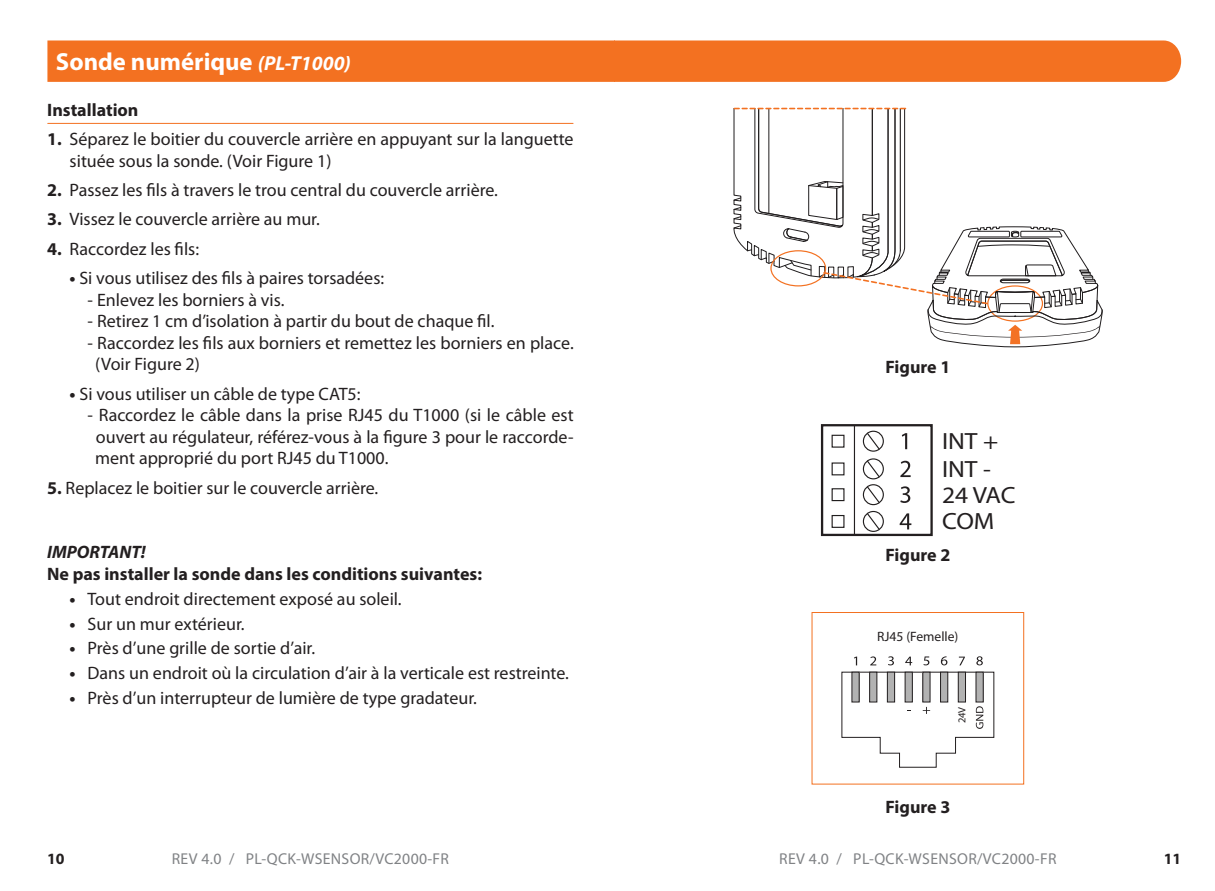
<style>
.page{position:relative;width:1215px;height:891px;background:#fff}
.page>*{position:absolute;margin:0;border:0;box-sizing:border-box;transform-origin:0 0}
.t1{font:700 24.75px "Myriad Pro";color:#fff}
.t2{font:23.62px/26.8px "Myriad Pro";color:#231f20;scale:1.08 1}
.t3{font:18px/21.6px "Myriad Pro";color:#231f20}
.t4{font:700 18px "Myriad Pro";color:#231f20}
.t5{font:italic 700 18px "Myriad Pro";color:#231f20}
.t6{font:15.75px "Myriad Pro";letter-spacing:.02em;color:#808285}
.t7{font:700 15.75px "Myriad Pro";color:#231f20}
.t8{font:13.5px "Myriad Pro";color:#231f20}
.t9{font:10.58px "Myriad Pro";color:#231f20}
.s1{font-style:italic;font-size:20.25px}
.s2{font-weight:700}
</style>
<div class="page">
<hr style="left:48px;top:123px;width:525px;height:1px;background:#f37121">
<div style="left:47px;top:40px;width:1134px;height:42px;background:#f37121"></div>
<div style="left:863px;top:431px;width:21px;height:21px;border:1px solid #211e1e;border-radius:50%"></div>
<svg style="left:866px;top:432px;width:15px;height:19px"></svg>
<div style="left:863px;top:458px;width:21px;height:21px;border:1px solid #211e1e;border-radius:50%"></div>
<svg style="left:866px;top:459px;width:15px;height:20px"></svg>
<div style="left:863px;top:484px;width:21px;height:21px;border:1px solid #211e1e;border-radius:50%"></div>
<svg style="left:866px;top:485px;width:15px;height:19px"></svg>
<div style="left:863px;top:511px;width:21px;height:21px;border:1px solid #211e1e;border-radius:50%"></div>
<svg style="left:866px;top:512px;width:15px;height:19px"></svg>
<div style="left:832px;top:435px;width:13px;height:13px;border:1px solid #211e1e"></div>
<div style="left:832px;top:462px;width:13px;height:13px;border:1px solid #211e1e"></div>
<div style="left:832px;top:488px;width:13px;height:13px;border:1px solid #211e1e"></div>
<div style="left:832px;top:515px;width:13px;height:13px;border:1px solid #211e1e"></div>
<svg style="left:902px;top:433px;width:5px;height:16px"></svg>
<svg style="left:900px;top:461px;width:11px;height:16px"></svg>
<svg style="left:900px;top:486px;width:10px;height:17px"></svg>
<svg style="left:900px;top:513px;width:11px;height:16px"></svg>
<div style="left:821px;top:424px;width:112px;height:112px;border:2px solid #231f20"></div>
<hr style="left:854px;top:425px;width:1px;height:110px;background:#231f20">
<div style="left:812px;top:612px;width:212px;height:173px;border:1px solid #f37121"></div>
<svg style="left:854px;top:657px;width:3px;height:8px"></svg>
<svg style="left:870px;top:656px;width:6px;height:9px"></svg>
<svg style="left:888px;top:656px;width:6px;height:9px"></svg>
<svg style="left:905px;top:657px;width:7px;height:8px"></svg>
<svg style="left:923px;top:656px;width:6px;height:9px"></svg>
<svg style="left:941px;top:656px;width:6px;height:9px"></svg>
<svg style="left:959px;top:657px;width:6px;height:8px"></svg>
<svg style="left:976px;top:656px;width:7px;height:9px"></svg>
<svg style="left:841px;top:671px;width:154px;height:97px"></svg>
<svg style="left:733px;top:108px;width:370px;height:239px"></svg>
<h1 class="t1" style="left:56px;top:46px;width:297px">Sonde numérique <span class="s1">(PL-T1000)</span></h1>
<p class="t4" style="left:47px;top:98px;width:93px">Installation</p>
<p class="t3" style="left:70px;top:128px;width:505px;text-indent:-22px"><span class="s2">1.</span> Séparez le boitier du couvercle arrière en appuyant sur la languette située sous la sonde. (Voir Figure 1)</p>
<p class="t3" style="left:47px;top:179px;width:452px"><span class="s2">2.</span> Passez les fils à travers le trou central du couvercle arrière.</p>
<p class="t3" style="left:47px;top:208px;width:274px"><span class="s2">3.</span> Vissez le couvercle arrière au mur.</p>
<p class="t3" style="left:47px;top:238px;width:153px"><span class="s2">4.</span> Raccordez les fils:</p>
<p class="t3" style="left:70px;top:267px;width:316px"><span class="s2">•</span> Si vous utilisez des fils à paires torsadées:</p>
<p class="t3" style="left:88px;top:288px;width:198px">- Enlevez les borniers à vis.</p>
<p class="t3" style="left:88px;top:310px;width:408px">- Retirez 1 cm d’isolation à partir du bout de chaque fil.</p>
<p class="t3" style="left:95px;top:332px;width:480px;text-indent:-8px">- Raccordez les fils aux borniers et remettez les borniers en place. (Voir Figure 2)</p>
<p class="t3" style="left:70px;top:382px;width:292px"><span class="s2">•</span> Si vous utiliser un câble de type CAT5:</p>
<p class="t3" style="left:95px;top:404px;width:480px;text-align:justify;text-indent:-8px">- Raccordez le câble dans la prise RJ45 du T1000 (si le câble est ouvert au régulateur, référez-vous à la figure 3 pour le raccorde&shy;ment approprié du port RJ45 du T1000.</p>
<p class="t3" style="left:47px;top:476px;width:333px"><span class="s2">5.</span> Replacez le boitier sur le couvercle arrière.</p>
<p class="t5" style="left:47px;top:541px;width:100px">IMPORTANT!</p>
<p class="t4" style="left:47px;top:562px;width:436px">Ne pas installer la sonde dans les conditions suivantes:</p>
<p class="t3" style="left:70px;top:588px;width:334px"><span class="s2">•</span> Tout endroit directement exposé au soleil.</p>
<p class="t3" style="left:70px;top:612px;width:177px"><span class="s2">•</span> Sur un mur extérieur.</p>
<p class="t3" style="left:70px;top:637px;width:247px"><span class="s2">•</span> Près d’une grille de sortie d’air.</p>
<p class="t3" style="left:70px;top:662px;width:501px"><span class="s2">•</span> Dans un endroit où la circulation d’air à la verticale est restreinte.</p>
<p class="t3" style="left:70px;top:687px;width:409px"><span class="s2">•</span> Près d’un interrupteur de lumière de type gradateur.</p>
<p class="t7" style="left:47px;top:848px;width:19px">10</p>
<p class="t6" style="left:172px;top:849px;width:279px">REV 4.0 / PL-QCK-WSENSOR/VC2000-FR</p>
<p class="t4" style="left:885px;top:355px;width:66px">Figure 1</p>
<h2 class="t2" style="left:942px;top:428px;width:70px">INT +<br>INT -<br>24 VAC<br>COM</h2>
<p class="t4" style="left:885px;top:543px;width:66px">Figure 2</p>
<p class="t8" style="left:877px;top:628px;width:83px">RJ45 (Femelle)</p>
<p class="t9" style="left:955px;top:723px;width:18px;rotate:-90deg">24V</p>
<p class="t4" style="left:885px;top:796px;width:66px">Figure 3</p>
<p class="t6" style="left:779px;top:849px;width:279px">REV 4.0 / PL-QCK-WSENSOR/VC2000-FR</p>
<p class="t7" style="left:1164px;top:848px;width:19px">11</p>
</div>
